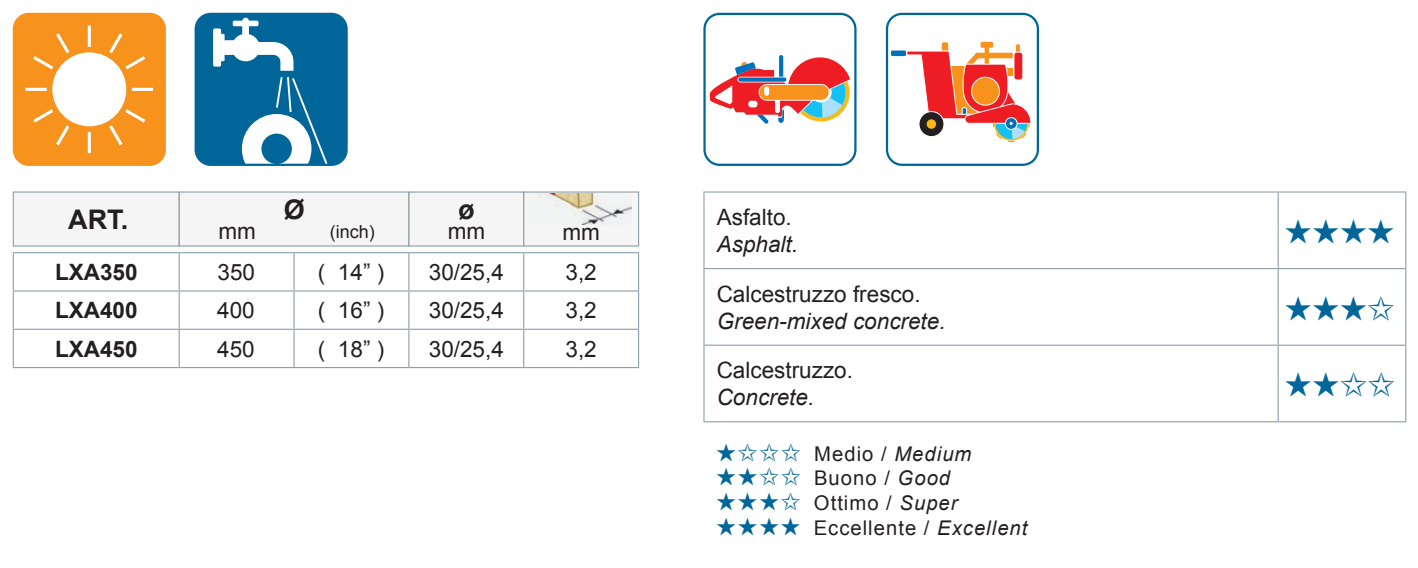
<style>
.page{position:relative;width:1418px;height:568px;background:#fff}
.page>*{position:absolute;margin:0;border:0;box-sizing:border-box;transform-origin:0 0}
.t1{font:33.75px "Zapf Dingbats ITC";color:#069}
.inglese_simbologia{font:700 27px "Arial";color:#231f20}
.inglese_simbologia-2{font:22.5px "Arial";color:#231f20}
.t2{font:italic 22.5px "Arial";color:#231f20}
.inglese_simbologia-3{font:700 22.5px "Arial";color:#231f20}
.t3{font:20.25px "Arial";letter-spacing:.05em;color:#231f20}
.inglese_simbologia-4{font:18px "Arial";color:#231f20}
.s1{color:#069}
.s2{font-style:italic}
</style>
<div class="page">
<hr style="left:703px;top:191px;width:575px;height:1px;background:#8c9faa">
<hr style="left:703px;top:192px;width:1px;height:76px;background:#8c9faa">
<hr style="left:1278px;top:191px;width:128px;height:1px;background:#8c9faa">
<hr style="left:1277px;top:192px;width:1px;height:76px;background:#8c9faa">
<hr style="left:1405px;top:192px;width:1px;height:76px;background:#8c9faa">
<hr style="left:703px;top:268px;width:575px;height:1px;background:#8c9faa">
<hr style="left:703px;top:269px;width:1px;height:75px;background:#8c9faa">
<hr style="left:1278px;top:268px;width:128px;height:1px;background:#8c9faa">
<hr style="left:1277px;top:269px;width:1px;height:75px;background:#8c9faa">
<hr style="left:1405px;top:269px;width:1px;height:75px;background:#8c9faa">
<hr style="left:703px;top:344px;width:575px;height:2px;background:#8c9faa">
<hr style="left:703px;top:346px;width:1px;height:75px;background:#8c9faa">
<hr style="left:1278px;top:344px;width:128px;height:2px;background:#8c9faa">
<hr style="left:1277px;top:346px;width:1px;height:75px;background:#8c9faa">
<hr style="left:1405px;top:346px;width:1px;height:75px;background:#8c9faa">
<hr style="left:703px;top:421px;width:575px;height:1px;background:#8c9faa">
<hr style="left:1278px;top:421px;width:128px;height:1px;background:#8c9faa">
<hr style="left:13px;top:253px;width:1px;height:37px;background:#8c9faa">
<hr style="left:13px;top:291px;width:1px;height:38px;background:#8c9faa">
<hr style="left:13px;top:330px;width:1px;height:37px;background:#8c9faa">
<hr style="left:13px;top:252px;width:166px;height:1px;background:#8c9faa">
<hr style="left:13px;top:290px;width:166px;height:1px;background:#8c9faa">
<hr style="left:13px;top:329px;width:166px;height:1px;background:#8c9faa">
<hr style="left:13px;top:367px;width:166px;height:1px;background:#8c9faa">
<hr style="left:179px;top:253px;width:1px;height:37px;background:#8c9faa">
<hr style="left:179px;top:291px;width:1px;height:38px;background:#8c9faa">
<hr style="left:179px;top:330px;width:1px;height:37px;background:#8c9faa">
<hr style="left:293px;top:253px;width:2px;height:37px;background:#8c9faa">
<hr style="left:408px;top:253px;width:1px;height:37px;background:#8c9faa">
<hr style="left:523px;top:253px;width:1px;height:37px;background:#8c9faa">
<hr style="left:638px;top:253px;width:1px;height:37px;background:#8c9faa">
<hr style="left:293px;top:291px;width:2px;height:38px;background:#8c9faa">
<hr style="left:408px;top:291px;width:1px;height:38px;background:#8c9faa">
<hr style="left:523px;top:291px;width:1px;height:38px;background:#8c9faa">
<hr style="left:638px;top:291px;width:1px;height:38px;background:#8c9faa">
<hr style="left:293px;top:330px;width:2px;height:37px;background:#8c9faa">
<hr style="left:408px;top:330px;width:1px;height:37px;background:#8c9faa">
<hr style="left:523px;top:330px;width:1px;height:37px;background:#8c9faa">
<hr style="left:638px;top:330px;width:1px;height:37px;background:#8c9faa">
<hr style="left:179px;top:252px;width:115px;height:1px;background:#8c9faa">
<hr style="left:294px;top:252px;width:115px;height:1px;background:#8c9faa">
<hr style="left:409px;top:252px;width:115px;height:1px;background:#8c9faa">
<hr style="left:524px;top:252px;width:115px;height:1px;background:#8c9faa">
<hr style="left:179px;top:290px;width:115px;height:1px;background:#8c9faa">
<hr style="left:294px;top:290px;width:115px;height:1px;background:#8c9faa">
<hr style="left:409px;top:290px;width:115px;height:1px;background:#8c9faa">
<hr style="left:524px;top:290px;width:115px;height:1px;background:#8c9faa">
<hr style="left:179px;top:329px;width:115px;height:1px;background:#8c9faa">
<hr style="left:294px;top:329px;width:115px;height:1px;background:#8c9faa">
<hr style="left:409px;top:329px;width:115px;height:1px;background:#8c9faa">
<hr style="left:524px;top:329px;width:115px;height:1px;background:#8c9faa">
<hr style="left:179px;top:367px;width:115px;height:1px;background:#8c9faa">
<hr style="left:294px;top:367px;width:115px;height:1px;background:#8c9faa">
<hr style="left:409px;top:367px;width:115px;height:1px;background:#8c9faa">
<hr style="left:524px;top:367px;width:115px;height:1px;background:#8c9faa">
<div style="left:14px;top:14px;width:151px;height:151px;background:#f7931d;border-radius:15px"></div>
<div style="left:13px;top:13px;width:153px;height:153px;border:2px solid #f7931d;border-radius:15px"></div>
<div style="left:196px;top:14px;width:150px;height:151px;background:#069;border-radius:15px"></div>
<svg style="left:213px;top:18px;width:115px;height:145px"></svg>
<div style="left:195px;top:13px;width:153px;height:153px;border:2px solid #069;border-radius:15px"></div>
<svg style="left:25px;top:25px;width:129px;height:129px"></svg>
<div style="left:703px;top:13px;width:153px;height:153px;border:2px solid #069;border-radius:15px"></div>
<svg style="left:709px;top:55px;width:141px;height:69px"></svg>
<div style="left:886px;top:13px;width:153px;height:153px;border:2px solid #069;border-radius:15px"></div>
<div style="left:941px;top:42px;width:7px;height:18px;background:#f7931d;border-radius:2px"></div>
<div style="left:980px;top:42px;width:13px;height:6px;background:#f7931d;border-radius:2px"></div>
<div style="left:891px;top:50px;width:15px;height:6px;background:#0072bc;border-radius:2px"></div>
<svg style="left:906px;top:44px;width:125px;height:98px"></svg>
<svg style="left:12px;top:191px;width:628px;height:56px"></svg>
<img style="left:529px;top:193px;width:102px;height:31px">
<p class="inglese_simbologia" style="left:68px;top:201px;width:62px">ART.</p>
<p class="inglese_simbologia" style="left:284px;top:191px;width:23px">Ø</p>
<p class="inglese_simbologia-2" style="left:218px;top:216px;width:39px">mm</p>
<p class="inglese_simbologia-4" style="left:330px;top:220px;width:46px">(inch)</p>
<p class="inglese_simbologia-3" style="left:55px;top:257px;width:84px">LXA350</p>
<p class="inglese_simbologia-2" style="left:217px;top:257px;width:39px">350</p>
<p class="inglese_simbologia-2" style="left:318px;top:257px;width:68px">( 14” )</p>
<p class="inglese_simbologia-2" style="left:429px;top:257px;width:77px">30/25,4</p>
<p class="inglese_simbologia-2" style="left:565px;top:257px;width:33px">3,2</p>
<p class="inglese_simbologia-3" style="left:55px;top:295px;width:84px">LXA400</p>
<p class="inglese_simbologia-2" style="left:217px;top:296px;width:39px">400</p>
<p class="inglese_simbologia-2" style="left:318px;top:296px;width:68px">( 16” )</p>
<p class="inglese_simbologia-2" style="left:429px;top:296px;width:77px">30/25,4</p>
<p class="inglese_simbologia-2" style="left:565px;top:296px;width:33px">3,2</p>
<p class="inglese_simbologia-3" style="left:55px;top:334px;width:84px">LXA450</p>
<p class="inglese_simbologia-2" style="left:217px;top:334px;width:39px">450</p>
<p class="inglese_simbologia-2" style="left:318px;top:334px;width:68px">( 18” )</p>
<p class="inglese_simbologia-2" style="left:429px;top:334px;width:77px">30/25,4</p>
<p class="inglese_simbologia-2" style="left:565px;top:334px;width:33px">3,2</p>
<p class="inglese_simbologia" style="left:458px;top:191px;width:18px">ø</p>
<p class="inglese_simbologia-2" style="left:448px;top:216px;width:39px">mm</p>
<p class="inglese_simbologia-2" style="left:562px;top:217px;width:39px">mm</p>
<p class="inglese_simbologia-2" style="left:716px;top:202px;width:77px">Asfalto.</p>
<p class="t2" style="left:716px;top:229px;width:83px">Asphalt.</p>
<p class="inglese_simbologia-2" style="left:716px;top:279px;width:205px">Calcestruzzo fresco.</p>
<p class="t2" style="left:716px;top:306px;width:230px">Green-mixed concrete.</p>
<p class="inglese_simbologia-2" style="left:716px;top:355px;width:138px">Calcestruzzo.</p>
<p class="t2" style="left:716px;top:382px;width:99px">Concrete.</p>
<p class="t3" style="left:716px;top:440px;width:257px"><span class="s1">★✩✩✩</span> Medio / <span class="s2">Medium</span></p>
<p class="t3" style="left:716px;top:465px;width:235px"><span class="s1">★★✩✩</span> Buono / <span class="s2">Good</span></p>
<p class="t3" style="left:716px;top:489px;width:243px"><span class="s1">★★★✩</span> Ottimo / <span class="s2">Super</span></p>
<p class="t3" style="left:716px;top:514px;width:313px"><span class="s1">★★★★</span> Eccellente / <span class="s2">Excellent</span></p>
<p class="t1" style="left:1284px;top:216px;width:112px">★★★★</p>
<p class="t1" style="left:1284px;top:292px;width:112px">★★★✩</p>
<p class="t1" style="left:1284px;top:369px;width:112px">★★✩✩</p>
</div>
